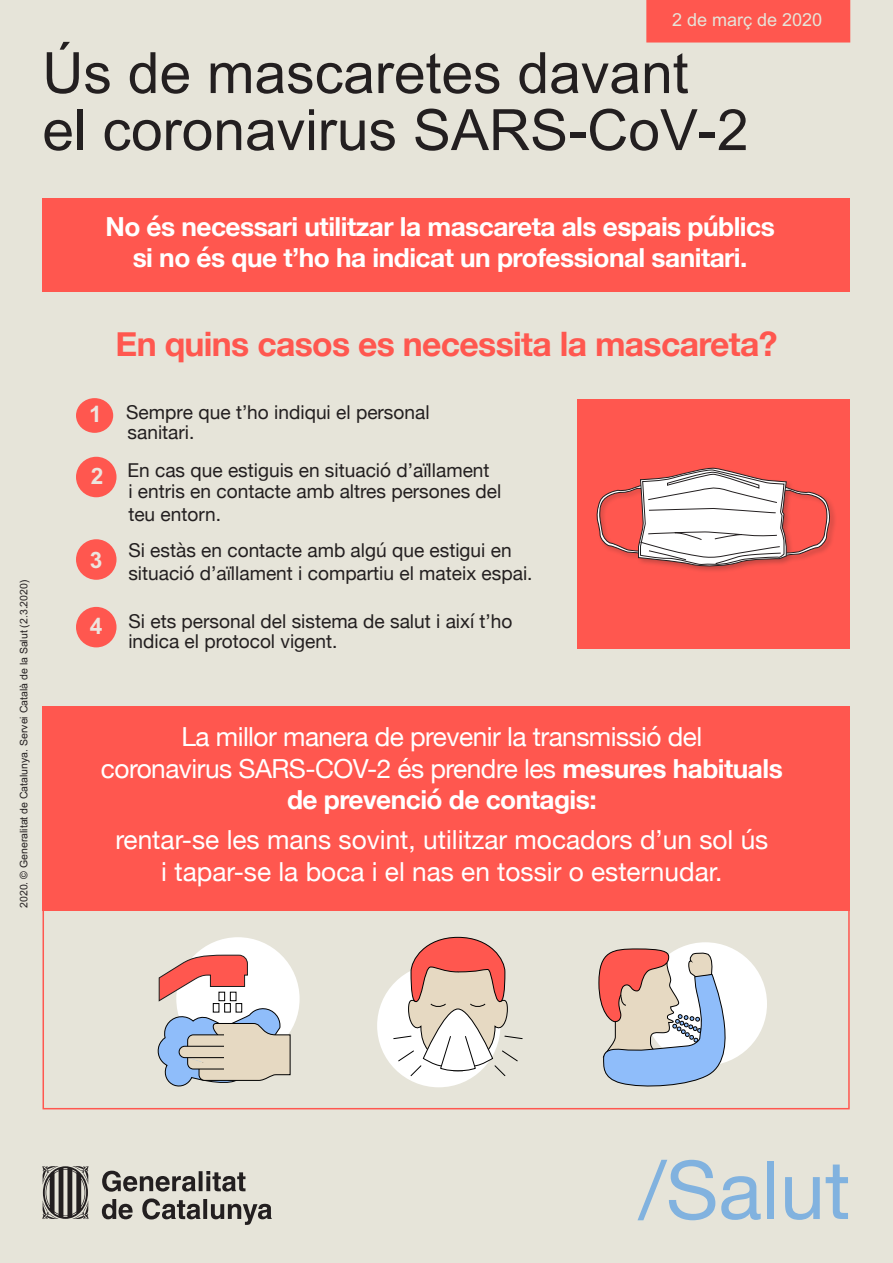
<style>
.page{position:relative;width:893px;height:1263px;background:#e6e4d9}
.page>*{position:absolute;margin:0;border:0;box-sizing:border-box;transform-origin:0 0}
.t1{font:81px "Helvetica Neue";color:#81b2df}
.t2{font:57px/57px "Arial";color:#231f20}
.t3{font:700 33.75px "Helvetica Neue";letter-spacing:-.02em;color:#ff574f}
.t4{font:26.25px/31.5px "Helvetica Neue";letter-spacing:-.02em;color:#fff;text-align:center}
.t5{font:700 26.25px/31.5px "Helvetica Neue";letter-spacing:-.02em;color:#fff;text-align:center}
.t6{font:26.25px/31.5px "Helvetica Neue";color:#fff;text-align:center}
.t7{font:700 22.65px "Arial";color:#ece5df}
.t8{font:19.05px/20.4px "Helvetica Neue";color:#231f20}
.t9{font:18px "Arial";color:#e6e4d9}
.t10{font:10.5px "Arial";color:#231f20}
.s1{font-weight:700}
</style>
<div class="page">
<div style="left:646px;top:0;width:204px;height:43px;background:#ff574f"></div>
<svg style="left:102px;top:1170px;width:170px;height:55px"></svg>
<svg style="left:42px;top:1166px;width:46px;height:53px"></svg>
<div style="left:43px;top:198px;width:807px;height:94px;background:#ff574f"></div>
<div style="left:577px;top:399px;width:273px;height:250px;background:#ff574f"></div>
<div style="left:43px;top:706px;width:807px;height:205px;background:#ff574f"></div>
<div style="left:43px;top:753px;width:807px;height:356px;border:2px solid #ff574f"></div>
<div style="left:176px;top:937px;width:124px;height:123px;background:#fff;border-radius:50%"></div>
<svg style="left:157px;top:955px;width:133px;height:132px"></svg>
<div style="left:225px;top:1033px;width:33px;height:38px;background:#e6d9c2"></div>
<div style="left:377px;top:964px;width:123px;height:123px;background:#fff;border-radius:50%"></div>
<svg style="left:393px;top:937px;width:129px;height:139px"></svg>
<div style="left:644px;top:942px;width:123px;height:123px;background:#fff;border-radius:50%"></div>
<svg style="left:599px;top:949px;width:145px;height:138px"></svg>
<div style="left:76px;top:398px;width:37px;height:35px;background:#ff574f;border-radius:50%"></div>
<div style="left:76px;top:457px;width:41px;height:40px;background:#ff574f;border-radius:50%"></div>
<div style="left:76px;top:539px;width:41px;height:41px;background:#ff574f;border-radius:50%"></div>
<div style="left:76px;top:607px;width:41px;height:40px;background:#ff574f;border-radius:50%"></div>
<div style="left:595px;top:466px;width:242px;height:107px;background:#231f20;opacity:.26"></div>
<svg style="left:596px;top:467px;width:234px;height:100px"></svg>
<p class="t9" style="left:672px;top:9px;width:152px">2 de març de 2020</p>
<p class="t2" style="left:42px;top:45px;width:708px">Ús de mascaretes davant<br>el coronavirus SARS-CoV-2</p>
<p class="t10" style="left:18px;top:908px;width:330px;rotate:-90deg">2020. © Generalitat de Catalunya. Servei Català de la Salut (2.3.2020)</p>
<p class="t5" style="left:105px;top:211px;width:671px">No és necessari utilitzar la mascareta als espais públics si no és que t’ho ha indicat un professional sanitari.</p>
<p class="t3" style="left:116px;top:318px;width:663px">En quins casos es necessita la mascareta?</p>
<p class="t7" style="left:89px;top:401px;width:14px">1</p>
<p class="t8" style="left:126px;top:403px;width:305px">Sempre que t’ho indiqui el personal sanitari.</p>
<p class="t7" style="left:91px;top:463px;width:14px">2</p>
<p class="t8" style="left:127px;top:461px;width:375px">En cas que estiguis en situació d’aïllament<br>i entris en contacte amb altres persones del</p>
<p class="t8" style="left:128px;top:505px;width:94px">teu entorn.</p>
<p class="t7" style="left:90px;top:546px;width:14px">3</p>
<p class="t8" style="left:128px;top:540px;width:406px;line-height:23px">Si estàs en contacte amb algú que estigui en situació d’aïllament i compartiu el mateix espai.</p>
<p class="t7" style="left:90px;top:612px;width:14px">4</p>
<p class="t8" style="left:128px;top:613px;width:386px;line-height:19.8px">Si ets personal del sistema de salut i així t’ho indica el protocol vigent.</p>
<p class="t4" style="left:101px;top:723px;width:683px">La millor manera de prevenir la transmissió del<br>coronavirus SARS-COV-2 és prendre les <span class="s1">mesures habituals de prevenció de contagis:</span></p>
<p class="t6" style="left:115px;top:826px;width:654px">rentar-se les mans sovint, utilitzar mocadors d’un sol ús i tapar-se la boca i el nas en tossir o esternudar.</p>
<p class="t1" style="left:639px;top:1132px;width:213px">/Salut</p>
</div>
